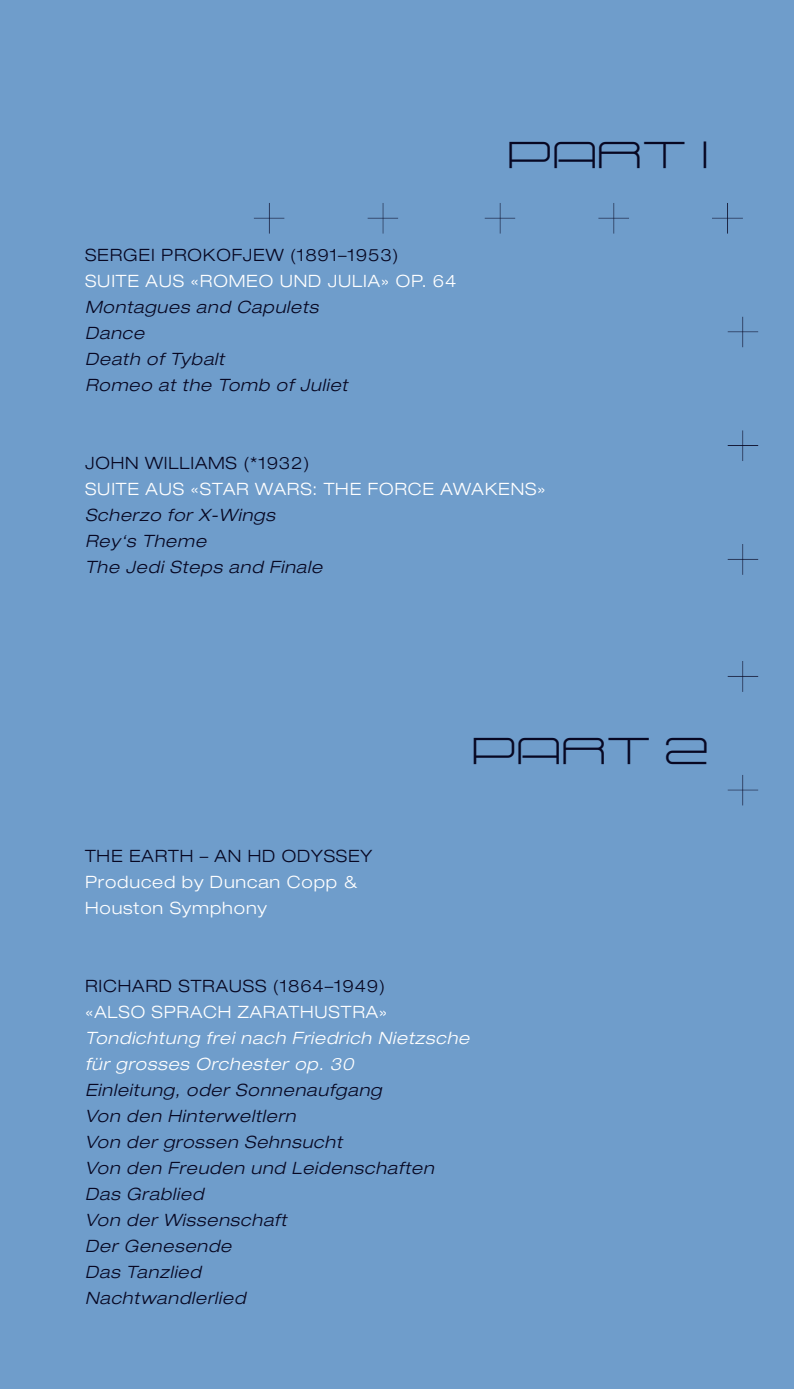
<style>
.page{position:relative;width:794px;height:1389px;background:#6f9dcb}
.page>*{position:absolute;margin:0;border:0;box-sizing:border-box;transform-origin:0 0}
.t1{font:700 24px "Radio 187.5";letter-spacing:.1em;color:#070722}
.t2{font:italic 300 expanded 17px/26px "Helvetica Neue LT Std";letter-spacing:.05em;color:#070722}
.t3{font:300 expanded 17px/26px "Helvetica Neue LT Std";letter-spacing:.05em;color:#fff}
.t4{font:300 expanded 17px "Helvetica Neue LT Std";letter-spacing:.05em;color:#070722}
.t5{font:italic 300 expanded 17px/26px "Helvetica Neue LT Std";letter-spacing:.05em;color:#fff}
</style>
<div class="page">
<div style="left:610px;top:202px;width:6px;height:34px;background:#000;opacity:.5"></div>
<hr style="left:597px;top:218px;width:34px;height:4px;background:#000;opacity:.5">
<hr style="left:497px;top:202px;width:4px;height:34px;background:#000;opacity:.5">
<hr style="left:483px;top:218px;width:36px;height:4px;background:#000;opacity:.5">
<hr style="left:724px;top:202px;width:4px;height:34px;background:#000;opacity:.5">
<hr style="left:712px;top:218px;width:34px;height:4px;background:#000;opacity:.5">
<hr style="left:269px;top:203px;width:1px;height:31px;background:#070722">
<hr style="left:253px;top:218px;width:34px;height:4px;background:#000;opacity:.5">
<hr style="left:380px;top:202px;width:4px;height:34px;background:#000;opacity:.5">
<hr style="left:367px;top:218px;width:34px;height:4px;background:#000;opacity:.5">
<div style="left:726px;top:443px;width:34px;height:6px;background:#000;opacity:.5"></div>
<hr style="left:742px;top:428px;width:4px;height:34px;background:#000;opacity:.5">
<hr style="left:726px;top:558px;width:34px;height:4px;background:#000;opacity:.5">
<hr style="left:742px;top:541px;width:4px;height:36px;background:#000;opacity:.5">
<hr style="left:726px;top:331px;width:34px;height:4px;background:#000;opacity:.5">
<hr style="left:742px;top:314px;width:4px;height:34px;background:#000;opacity:.5">
<hr style="left:726px;top:790px;width:34px;height:4px;background:#000;opacity:.5">
<hr style="left:742px;top:773px;width:4px;height:34px;background:#000;opacity:.5">
<hr style="left:726px;top:675px;width:34px;height:4px;background:#000;opacity:.5">
<hr style="left:742px;top:658px;width:4px;height:34px;background:#000;opacity:.5">
<p class="t4" style="left:85px;top:244px;width:315px">SERGEI PROKOFJEW (1891–1953)</p>
<p class="t3" style="left:85px;top:267px;width:373px">SUITE AUS «ROMEO UND JULIA» OP. 64</p>
<p class="t2" style="left:85px;top:294px;width:264px">Montagues and Capulets<br>Dance<br>Death of Tybalt<br>Romeo at the Tomb of Juliet</p>
<h1 class="t1" style="left:510px;top:144px;width:201px">PART I</h1>
<p class="t4" style="left:85px;top:452px;width:226px">JOHN WILLIAMS (*1932)</p>
<p class="t3" style="left:85px;top:475px;width:462px">SUITE AUS «STAR WARS: THE FORCE AWAKENS»</p>
<p class="t2" style="left:85px;top:502px;width:239px">Scherzo for X-Wings<br>Rey‘s Theme<br>The Jedi Steps and Finale</p>
<p class="t4" style="left:85px;top:846px;width:289px">THE EARTH – AN HD ODYSSEY</p>
<p class="t3" style="left:85px;top:869px;width:273px">Produced by Duncan Copp &amp;<br>Houston Symphony</p>
<h1 class="t1" style="left:474px;top:741px;width:236px">PART 2</h1>
<p class="t4" style="left:85px;top:976px;width:301px">RICHARD STRAUSS (1864–1949)</p>
<p class="t3" style="left:85px;top:999px;width:304px">«ALSO SPRACH ZARATHUSTRA»</p>
<p class="t5" style="left:85px;top:1025px;width:386px">Tondichtung frei nach Friedrich Nietzsche für grosses Orchester op. 30</p>
<p class="t2" style="left:85px;top:1077px;width:350px">Einleitung, oder Sonnenaufgang<br>Von den Hinterweltlern<br>Von der grossen Sehnsucht<br>Von den Freuden und Leidenschaften<br>Das Grablied<br>Von der Wissenschaft<br>Der Genesende<br>Das Tanzlied<br>Nachtwandlerlied</p>
</div>
